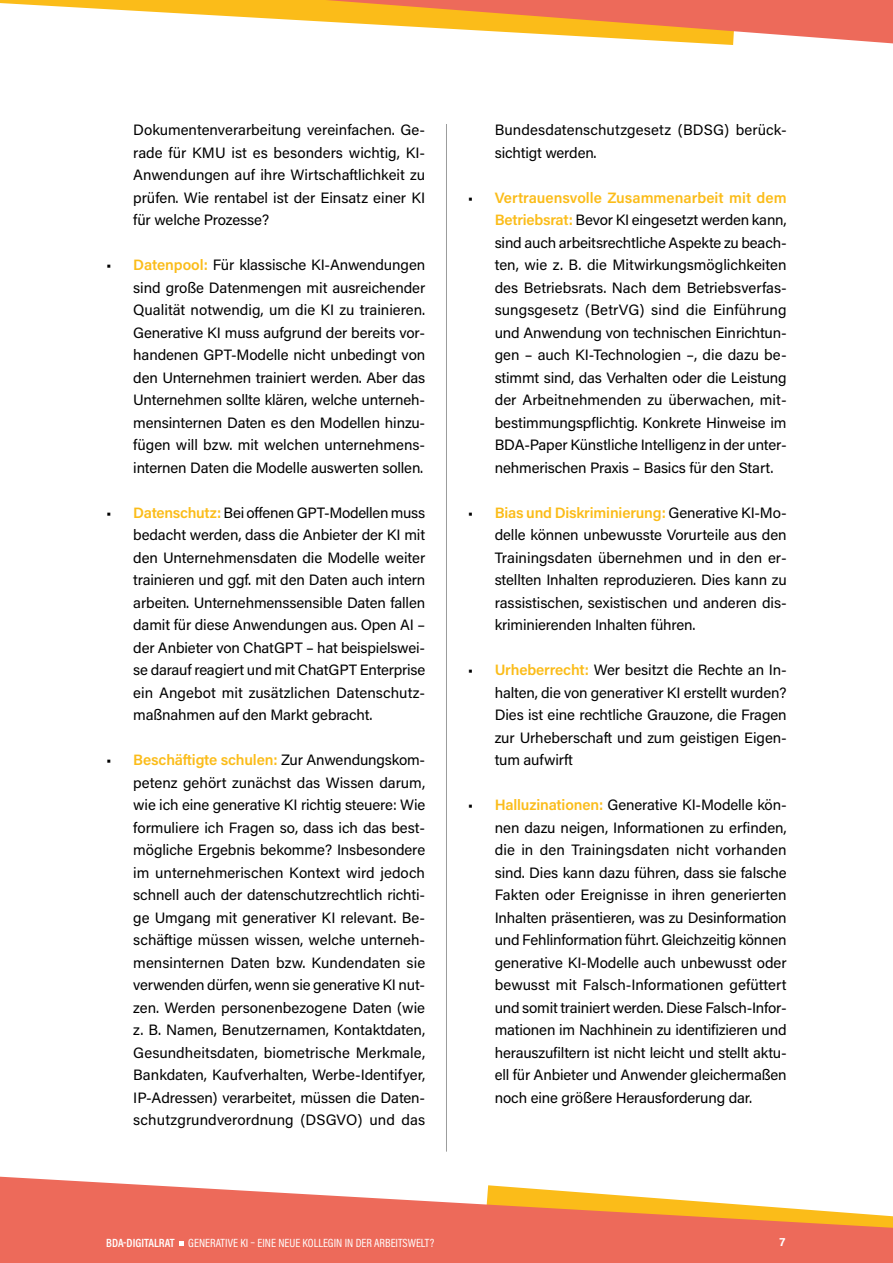
<style>
.page{position:relative;width:893px;height:1263px;background:#fff}
.page>*{position:absolute;margin:0;border:0;box-sizing:border-box;transform-origin:0 0}
.t1{font:15px/22.5px "Acumin Pro";letter-spacing:-.01em;color:#000;text-align:justify}
.t2{font:12px "Acumin Pro Cond";color:#fff}
.t3{font:700 12px "Acumin Pro";color:#fff}
.s1{font-weight:600;color:#fbbc19}
.s2{font-weight:600}
</style>
<div class="page">
<hr style="left:446px;top:124px;width:1px;height:1027px;background:#9c9d9d">
<svg style="left:0;top:1176px;width:893px;height:87px;fill:#ed6a5a"></svg>
<svg style="left:179px;top:1241px;width:5px;height:5px"></svg>
<svg style="left:0;top:0;width:893px;height:45px"></svg>
<p class="t1" style="left:133px;top:118px;width:293px">Dokumentenverarbeitung vereinfachen. Ge&shy;rade für KMU ist es besonders wichtig, KI-Anwendungen auf ihre Wirtschaftlichkeit zu prüfen. Wie rentabel ist der Einsatz einer KI für welche Prozesse?</p>
<p class="t1" style="left:133px;top:253px;width:294px;text-indent:-27px">• <span class="s1">Datenpool:</span> Für klassische KI-Anwendungen sind große Datenmengen mit ausreichender Qualität notwendig, um die KI zu trainieren.<br>Generative KI muss aufgrund der bereits vor&shy;handenen GPT-Modelle nicht unbedingt von den Unternehmen trainiert werden. Aber das Unternehmen sollte klären, welche unterneh&shy;mensinternen Daten es den Modellen hinzu&shy;fügen will bzw. mit welchen unternehmens&shy;internen Daten die Modelle auswerten sollen.</p>
<p class="t1" style="left:133px;top:500px;width:293px;text-indent:-27px">• <span class="s1">Datenschutz:</span> Bei offenen GPT-Modellen muss bedacht werden, dass die Anbieter der KI mit den Unternehmensdaten die Modelle weiter trainieren und ggf. mit den Daten auch intern arbeiten. Unternehmenssensible Daten fallen damit für diese Anwendungen aus. Open AI – der Anbieter von ChatGPT – hat beispielswei&shy;se darauf reagiert und mit ChatGPT Enterprise ein Angebot mit zusätzlichen Datenschutz&shy;maßnahmen auf den Markt gebracht.</p>
<p class="t1" style="left:133px;top:748px;width:293px;text-indent:-27px">• <span class="s1">Beschäftigte schulen:</span> Zur Anwendungskom&shy;petenz gehört zunächst das Wissen darum, wie ich eine generative KI richtig steuere: Wie formuliere ich Fragen so, dass ich das best&shy;mögliche Ergebnis bekomme? Insbesondere im unternehmerischen Kontext wird jedoch schnell auch der datenschutzrechtlich richti&shy;ge Umgang mit generativer KI relevant. Be&shy;schäftige müssen wissen, welche unterneh&shy;mensinternen Daten bzw. Kundendaten sie verwenden dürfen, wenn sie generative KI nut&shy;zen. Werden personenbezogene Daten (wie z. B. Namen, Benutzernamen, Kontaktdaten, Gesundheitsdaten, biometrische Merkmale, Bankdaten, Kaufverhalten, Werbe-Identifyer, IP-Adressen) verarbeitet, müssen die Daten&shy;schutzgrundverordnung (DSGVO) und das</p>
<p class="t1" style="left:495px;top:118px;width:293px">Bundesdatenschutzgesetz (BDSG) berück&shy;sichtigt werden.</p>
<p class="t1" style="left:495px;top:185px;width:293px;text-indent:-27px">• <span class="s1">Vertrauensvolle Zusammenarbeit mit dem Betriebsrat:</span> Bevor KI eingesetzt werden kann, sind auch arbeitsrechtliche Aspekte zu beach&shy;ten, wie z. B. die Mitwirkungsmöglichkeiten des Betriebsrats. Nach dem Betriebsverfas&shy;sungsgesetz (BetrVG) sind die Einführung und Anwendung von technischen Einrichtun&shy;gen – auch KI-Technologien –, die dazu be&shy;stimmt sind, das Verhalten oder die Leistung der Arbeitnehmenden zu überwachen, mit&shy;bestimmungspflichtig. Konkrete Hinweise im BDA-Paper Künstliche Intelligenz in der unter&shy;nehmerischen Praxis – Basics für den Start.</p>
<p class="t1" style="left:495px;top:500px;width:294px;text-indent:-27px">• <span class="s1">Bias und Diskriminierung:</span> Generative KI-Mo&shy;delle können unbewusste Vorurteile aus den Trainingsdaten übernehmen und in den er&shy;stellten Inhalten reproduzieren. Dies kann zu rassistischen, sexistischen und anderen dis&shy;kriminierenden Inhalten führen.</p>
<p class="t1" style="left:495px;top:658px;width:293px;text-indent:-27px">• <span class="s1">Urheberrecht:</span> Wer besitzt die Rechte an In&shy;halten, die von generativer KI erstellt wurden?<br>Dies ist eine rechtliche Grauzone, die Fragen zur Urheberschaft und zum geistigen Eigen&shy;tum aufwirft</p>
<p class="t1" style="left:495px;top:793px;width:294px;text-indent:-27px">• <span class="s1">Halluzinationen:</span> Generative KI-Modelle kön&shy;nen dazu neigen, Informationen zu erfinden, die in den Trainingsdaten nicht vorhanden sind. Dies kann dazu führen, dass sie falsche Fakten oder Ereignisse in ihren generierten Inhalten präsentieren, was zu Desinformation und Fehlinformation führt. Gleichzeitig können generative KI-Modelle auch unbewusst oder bewusst mit Falsch-Informationen gefüttert und somit trainiert werden. Diese Falsch-Infor&shy;mationen im Nachhinein zu identifizieren und herauszufiltern ist nicht leicht und stellt aktu&shy;ell für Anbieter und Anwender gleichermaßen noch eine größere Herausforderung dar.</p>
<p class="t2" style="left:106px;top:1235px;width:329px"><span class="s2">BDA-DIGITALRAT</span> GENERATIVE KI – EINE NEUE KOLLEGIN IN DER ARBEITSWELT?</p>
<p class="t3" style="left:780px;top:1234px;width:7px">7</p>
</div>
